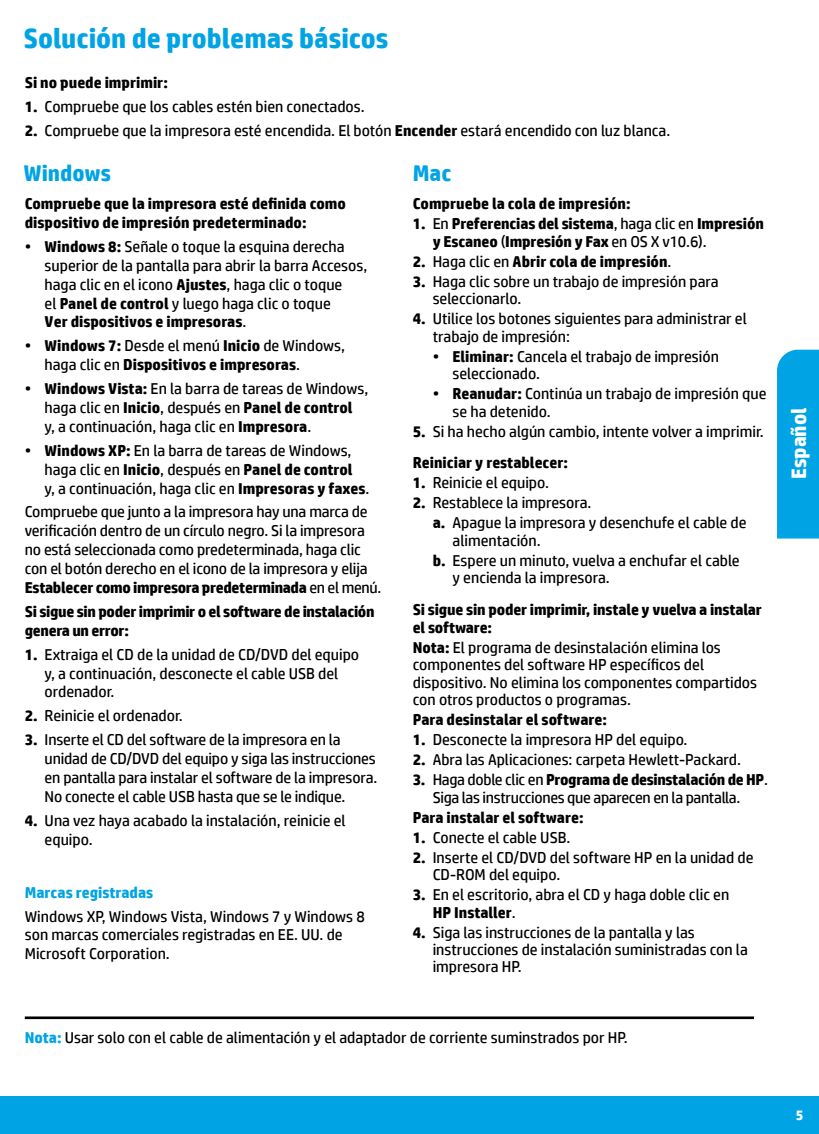
<style>
.page{position:relative;width:819px;height:1134px;background:#fff}
.page>*{position:absolute;margin:0;border:0;box-sizing:border-box;transform-origin:0 0}
.t1{font:700 28px "HP Simplified";color:#00a4e4}
.t2{font:700 22.75px "HP Simplified";color:#00a4e4}
.t3{font:700 21px "HP Simplified";color:#fff}
.t4{font:15.75px/18.9px "HP Simplified";color:#000}
.t5{font:700 15.75px/18.9px "HP Simplified";letter-spacing:-.005em;color:#000}
.t6{font:15.75px/17.5px "HP Simplified";letter-spacing:-.02em;color:#000;text-align:center}
.t7{font:700 15.75px "HP Simplified";color:#00a4e4}
.t8{font:700 14px "HP Simplified";color:#fff}
.s1{font-weight:700}
.s2{font-weight:400}
.s3{font-weight:700;color:#00a4e4}
</style>
<div class="page">
<div style="left:777px;top:350px;width:42px;height:189px;background:#00a4e4"></div>
<div style="left:0;top:1096px;width:819px;height:38px;background:#00a4e4"></div>
<hr style="left:25px;top:1016px;width:729px;height:3px;background:#000">
<h1 class="t1" style="left:24px;top:22px;width:366px">Solución de problemas básicos</h1>
<p class="t5" style="left:25px;top:73px;width:145px">Si no puede imprimir:</p>
<p class="t4" style="left:25px;top:97px;width:342px"><span class="s1">1.</span> Compruebe que los cables estén bien conectados.</p>
<p class="t4" style="left:25px;top:121px;width:647px"><span class="s1">2.</span> Compruebe que la impresora esté encendida. El botón <span class="s1">Encender</span> estará encendido con luz blanca.</p>
<h2 class="t2" style="left:24px;top:159px;width:89px">Windows</h2>
<h2 class="t2" style="left:413px;top:160px;width:40px">Mac</h2>
<p class="t5" style="left:25px;top:194px;width:323px">Compruebe que la impresora esté definida como dispositivo de impresión predeterminado:</p>
<p class="t4" style="left:45px;top:237px;width:324px;text-indent:-20px">• <span class="s1">Windows 8:</span> Señale o toque la esquina derecha superior de la pantalla para abrir la barra Accesos, haga clic en el icono <span class="s1">Ajustes</span>, haga clic o toque<br>el <span class="s1">Panel de control</span> y luego haga clic o toque<br><span class="s1">Ver dispositivos e impresoras</span>.</p>
<p class="t5" style="left:45px;top:336px;width:302px;text-indent:-20px"><span class="s2">•</span> Windows 7: <span class="s2">Desde el menú</span> Inicio <span class="s2">de Windows, haga clic en</span> Dispositivos e impresoras<span class="s2">.</span></p>
<p class="t4" style="left:45px;top:379px;width:325px;text-indent:-20px">• <span class="s1">Windows Vista:</span> En la barra de tareas de Windows, haga clic en <span class="s1">Inicio</span>, después en <span class="s1">Panel de control<br></span>y, a continuación, haga clic en <span class="s1">Impresora</span>.</p>
<p class="t4" style="left:45px;top:441px;width:326px;text-indent:-20px">• <span class="s1">Windows XP:</span> En la barra de tareas de Windows, haga clic en <span class="s1">Inicio</span>, después en <span class="s1">Panel de control<br></span>y, a continuación, haga clic en <span class="s1">Impresoras y faxes</span>.</p>
<p class="t4" style="left:25px;top:502px;width:358px">Compruebe que junto a la impresora hay una marca de verificación dentro de un círculo negro. Si la impresora no está seleccionada como predeterminada, haga clic con el botón derecho en el icono de la impresora y elija <span class="s1">Establecer como impresora predeterminada</span> en el menú.</p>
<p class="t5" style="left:25px;top:602px;width:351px">Si sigue sin poder imprimir o el software de instalación genera un error:</p>
<p class="t4" style="left:45px;top:645px;width:316px;text-indent:-20px"><span class="s1">1.</span> Extraiga el CD de la unidad de CD/DVD del equipo y, a continuación, desconecte el cable USB del ordenador.</p>
<p class="t4" style="left:25px;top:706px;width:160px"><span class="s1">2.</span> Reinicie el ordenador.</p>
<p class="t4" style="left:45px;top:730px;width:334px;text-indent:-20px"><span class="s1">3.</span> Inserte el CD del software de la impresora en la unidad de CD/DVD del equipo y siga las instrucciones en pantalla para instalar el software de la impresora.<br>No conecte el cable USB hasta que se le indique.</p>
<p class="t4" style="left:45px;top:811px;width:302px;text-indent:-20px"><span class="s1">4.</span> Una vez haya acabado la instalación, reinicie el equipo.</p>
<p class="t7" style="left:25px;top:883px;width:130px">Marcas registradas</p>
<p class="t4" style="left:25px;top:906px;width:342px">Windows XP, Windows Vista, Windows 7 y Windows 8 son marcas comerciales registradas en EE. UU. de<br>Microsoft Corporation.</p>
<p class="t5" style="left:413px;top:194px;width:219px">Compruebe la cola de impresión:</p>
<p class="t5" style="left:433px;top:215px;width:333px;line-height:17.5px;text-indent:-20px">1. <span class="s2">En</span> Preferencias del sistema<span class="s2">, haga clic en</span> Impresión y Escaneo <span class="s2">(</span>Impresión y Fax <span class="s2">en OS X v10.6).</span></p>
<p class="t5" style="left:413px;top:252px;width:260px">2. <span class="s2">Haga clic en</span> Abrir cola de impresión<span class="s2">.</span></p>
<p class="t4" style="left:433px;top:272px;width:288px;line-height:17.5px;text-indent:-20px"><span class="s1">3.</span> Haga clic sobre un trabajo de impresión para seleccionarlo.</p>
<p class="t4" style="left:433px;top:310px;width:316px;line-height:17.5px;text-indent:-20px"><span class="s1">4.</span> Utilice los botones siguientes para administrar el trabajo de impresión:</p>
<p class="t4" style="left:453px;top:347px;width:268px;line-height:17.5px;text-indent:-20px">• <span class="s1">Eliminar:</span> cancela el trabajo de impresión seleccionado.</p>
<p class="t4" style="left:453px;top:385px;width:316px;line-height:17.5px;text-indent:-20px">• <span class="s1">Reanudar:</span> continúa un trabajo de impresión que se ha detenido.</p>
<p class="t4" style="left:413px;top:415px;width:353px;line-height:31.8px"><span class="s1">5.</span> Si ha hecho algún cambio, intente volver a imprimir.<br><span class="s1">Reiniciar y restablecer:</span></p>
<p class="t4" style="left:413px;top:473px;width:138px"><span class="s1">1.</span> Reinicie el equipo.</p>
<p class="t4" style="left:433px;top:493px;width:315px;line-height:19.9px;text-indent:-20px"><span class="s1">2.</span> Restablece la impresora.<br><span class="s1">a.</span> Apague la impresora y desenchufe el cable de</p>
<p class="t4" style="left:433px;top:530px;width:309px;line-height:19.9px;text-indent:20px">alimentación.<br><span class="s1">b.</span> Espere un minuto, vuelva a enchufar el cable</p>
<p class="t4" style="left:453px;top:568px;width:159px">y encienda la impresora.</p>
<p class="t5" style="left:413px;top:601px;width:351px;line-height:17.5px">Si sigue sin poder imprimir, instale y vuelva a instalar el software:</p>
<p class="t4" style="left:413px;top:638px;width:346px;line-height:17.5px"><span class="s1">Nota:</span> El programa de desinstalación elimina los componentes del software HP específicos del dispositivo. No elimina los componentes compartidos con otros productos o programas.</p>
<p class="t5" style="left:413px;top:710px;width:196px">Para desinstalar el software:</p>
<p class="t4" style="left:413px;top:730px;width:276px"><span class="s1">1.</span> Desconecte la impresora HP del equipo.</p>
<p class="t4" style="left:413px;top:750px;width:330px"><span class="s1">2.</span> Abra las Aplicaciones: carpeta Hewlett-Packard.</p>
<p class="t6" style="left:413px;top:771px;width:357px"><span class="s1">3.</span> Haga doble clic en <span class="s1">Programa de desinstalación de HP</span>.<br>Siga las instrucciones que aparecen en la pantalla.</p>
<p class="t5" style="left:413px;top:807px;width:172px">Para instalar el software:</p>
<p class="t4" style="left:413px;top:827px;width:159px"><span class="s1">1.</span> Conecte el cable USB.</p>
<p class="t4" style="left:433px;top:848px;width:322px;line-height:17.5px;text-indent:-20px"><span class="s1">2.</span> Inserte el CD/DVD del software HP en la unidad de<br>CD-ROM del equipo.</p>
<p class="t4" style="left:433px;top:886px;width:298px;line-height:17.5px;text-indent:-20px"><span class="s1">3.</span> En el escritorio, abra el CD y haga doble clic en<br><span class="s1">HP Installer</span>.</p>
<p class="t4" style="left:433px;top:923px;width:317px;line-height:17.5px;text-indent:-20px"><span class="s1">4.</span> Siga las instrucciones de la pantalla y las instrucciones de instalación suministradas con la impresora HP.</p>
<p class="t4" style="left:25px;top:1028px;width:604px"><span class="s3">Nota:</span> Usar solo con el cable de alimentación y el adaptador de corriente suminstrados por HP.</p>
<h3 class="t3" style="left:787px;top:479px;width:73px;rotate:-90deg">Español</h3>
<p class="t8" style="left:796px;top:1107px;width:9px">5</p>
</div>
